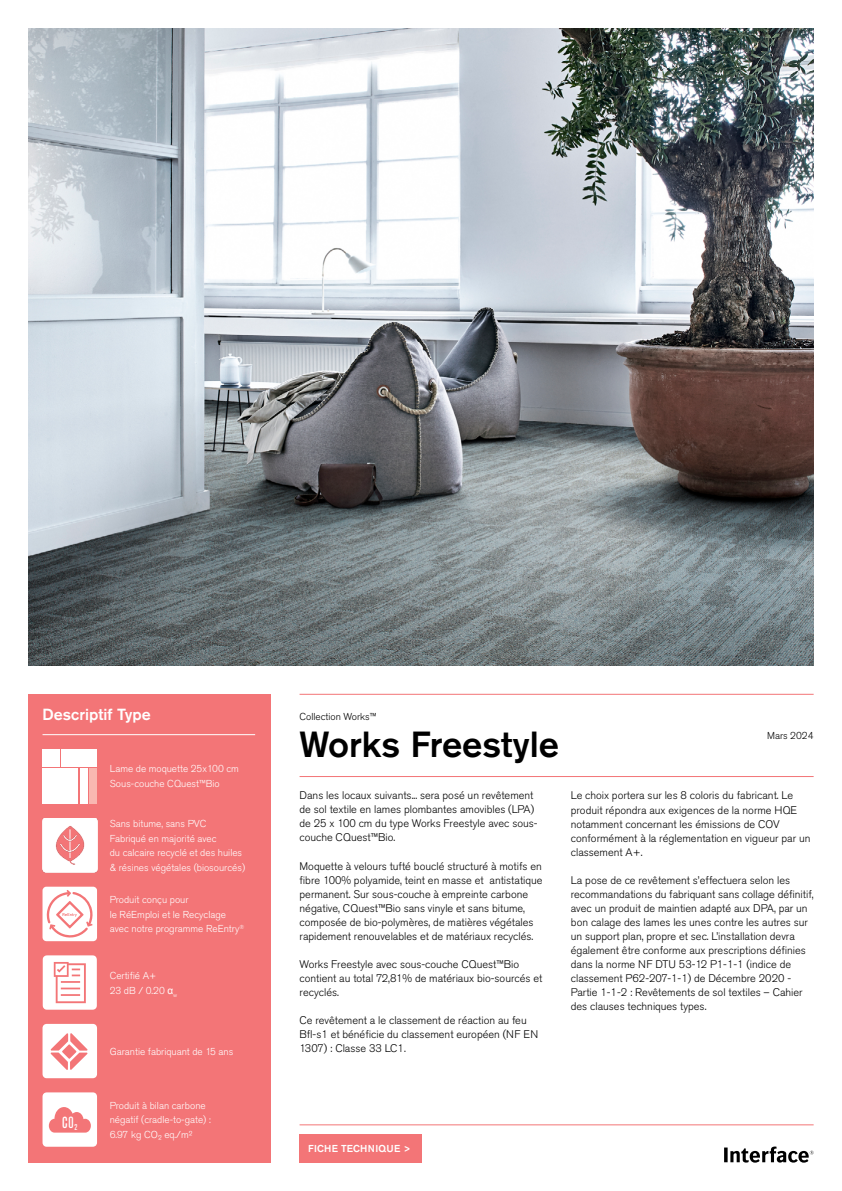
<style>
.page{position:relative;width:842px;height:1191px;background:#fff}
.page>*{position:absolute;margin:0;border:0;box-sizing:border-box;transform-origin:0 0}
.t1{font:500 36px "Akzidenz Grotesk Pro";color:#000}
.t2{font:500 16px "Akzidenz Grotesk Pro";color:#fff}
.t3{font:500 condensed 16px "Akzidenz Grotesk Pro";color:#fff;scale:.91 1}
.t4{font:300 11px/14px "Akzidenz Grotesk Pro";color:#000}
.t5{font:300 10px/14.4px "Akzidenz Grotesk Pro";color:#fff}
.t6{font:300 10px "Akzidenz Grotesk Pro";color:#000}
.t7{font:500 10px "Akzidenz Grotesk Pro";letter-spacing:.01em;color:#fff}
.s1{font-family:"Arial";font-weight:400}
</style>
<div class="page">
<div style="left:28px;top:694px;width:243px;height:468px;background:#f37577"></div>
<hr style="left:43px;top:734px;width:212px;height:1px;background:#fff">
<svg style="left:43px;top:1024px;width:54px;height:54px"></svg>
<hr style="left:300px;top:694px;width:514px;height:1px;background:#f37577">
<hr style="left:300px;top:776px;width:514px;height:1px;background:#f37577">
<hr style="left:300px;top:1124px;width:514px;height:1px;background:#f37577">
<svg style="left:724px;top:1146px;width:90px;height:16px"></svg>
<div style="left:300px;top:1134px;width:122px;height:28px;background:#f37577"></div>
<img style="left:28px;top:28px;width:786px;height:637px">
<div style="left:43px;top:768px;width:35px;height:36px;background:#fff"></div>
<div style="left:62px;top:749px;width:35px;height:17px;background:#fff"></div>
<div style="left:43px;top:749px;width:17px;height:17px;background:#fff"></div>
<div style="left:89px;top:768px;width:8px;height:36px;background:#f9b7b1"></div>
<div style="left:80px;top:768px;width:7px;height:36px;background:#fff"></div>
<svg style="left:43px;top:955px;width:54px;height:54px;background:#fce7e8"></svg>
<svg style="left:43px;top:1092px;width:54px;height:54px"></svg>
<svg style="left:43px;top:886px;width:54px;height:55px;background:#fce5e5"></svg>
<img style="left:43px;top:818px;width:54px;height:54px">
<h2 class="t2" style="left:43px;top:704px;width:110px">Descriptif Type</h2>
<p class="t5" style="left:110px;top:761px;width:131px">Lame de moquette 25x100 cm<br>Sous-couche CQuest™Bio</p>
<p class="t5" style="left:110px;top:816px;width:137px">Sans bitume, sans PVC<br>Fabriqué en majorité avec<br>du calcaire recyclé et des huiles &amp; résines végétales (biosourcés)</p>
<p class="t5" style="left:110px;top:892px;width:136px">Produit conçu pour<br>le RéEmploi et le Recyclage avec notre programme ReEntry<sup>®</sup></p>
<p class="t5" style="left:110px;top:968px;width:69px">Certifié A+<br>23 dB / 0.20 <span class="s1">α</span><sub>w</sub></p>
<h2 class="t3" style="left:62px;top:1111px;width:18px">C0<sub>2</sub></h2>
<p class="t5" style="left:110px;top:1044px;width:125px">Garantie fabriquant de 15 ans</p>
<p class="t5" style="left:110px;top:1098px;width:103px">Produit à bilan carbone négatif (cradle-to-gate) :<br>6.97 kg CO₂ eq./m²</p>
<p class="t6" style="left:300px;top:710px;width:79px">Collection Works™</p>
<h1 class="t1" style="left:300px;top:721px;width:261px">Works Freestyle</h1>
<p class="t4" style="left:300px;top:788px;width:240px">Dans les locaux suivants... sera posé un revêtement de sol textile en lames plombantes amovibles (LPA) de 25 x 100 cm du type Works Freestyle avec sous&shy;couche CQuest™Bio.</p>
<p class="t4" style="left:300px;top:858px;width:244px">Moquette à velours tufté bouclé structuré à motifs en fibre 100% polyamide, teint en masse et antistatique permanent. Sur sous-couche à empreinte carbone négative, CQuest™Bio sans vinyle et sans bitume, composée de bio-polymères, de matières végétales rapidement renouvelables et de matériaux recyclés.</p>
<p class="t4" style="left:300px;top:956px;width:244px">Works Freestyle avec sous-couche CQuest™Bio contient au total 72,81% de matériaux bio-sourcés et recyclés.</p>
<p class="t4" style="left:300px;top:1012px;width:240px">Ce revêtement a le classement de réaction au feu<br>Bfl-s1 et bénéficie du classement européen (NF EN<br>1307) : Classe 33 LC1.</p>
<p class="t6" style="left:767px;top:728px;width:48px">Mars 2024</p>
<p class="t4" style="left:571px;top:788px;width:241px">Le choix portera sur les 8 coloris du fabricant. Le produit répondra aux exigences de la norme HQE notamment concernant les émissions de COV conformément à la réglementation en vigueur par un classement A+.</p>
<p class="t4" style="left:571px;top:872px;width:244px">La pose de ce revêtement s’effectuera selon les recommandations du fabriquant sans collage définitif, avec un produit de maintien adapté aux DPA, par un bon calage des lames les unes contre les autres sur un support plan, propre et sec. L’installation devra également être conforme aux prescriptions définies dans la norme NF DTU 53-12 P1-1-1 (indice de classement P62-207-1-1) de Décembre 2020 - Partie 1-1-2 : Revêtements de sol textiles – Cahier des clauses techniques types.</p>
<p class="t7" style="left:308px;top:1142px;width:104px">FICHE TECHNIQUE &gt;</p>
</div>
